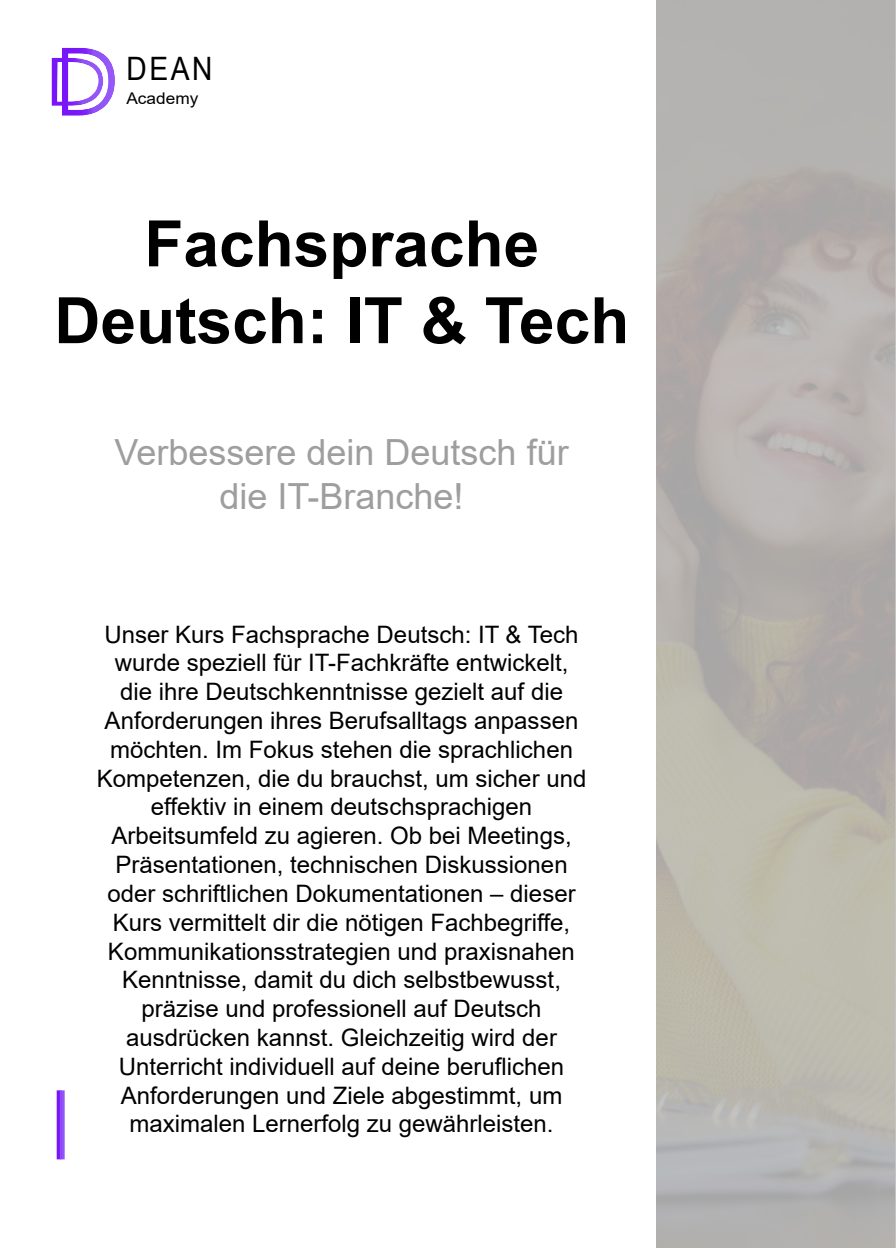
<style>
.page{position:relative;width:896px;height:1248px;background:#fff}
.page>*{position:absolute;margin:0;border:0;box-sizing:border-box;transform-origin:0 0}
.t1{font:700 64px/76.8px "Arial";color:#000;text-align:center}
.t2{font:36px/43.2px "Arial";color:#9e9e9e;text-align:center}
.t3{font:32.2px "Arial Narrow";color:#000;scale:1.07 1}
.t4{font:24px/28.8px "Arial";color:#000;text-align:center}
.t5{font:16.2px "Arial";color:#000;scale:1.07 1}
</style>
<div class="page">
<svg style="left:52px;top:48px;width:63px;height:68px"></svg>
<svg style="left:57px;top:1090px;width:8px;height:69px"></svg>
<div style="left:656px;top:0;width:240px;height:1247px;background:linear-gradient(to bottom,#b3aead,#bab7ae)"></div>
<h3 class="t3" style="left:126px;top:50px;width:82px">DEAN</h3>
<p class="t5" style="left:126px;top:92px;width:69px">Academy</p>
<h1 class="t1" style="left:54px;top:211px;width:576px">Fachsprache<br>Deutsch: IT &amp; Tech</h1>
<h2 class="t2" style="left:114px;top:434px;width:456px">Verbessere dein Deutsch f¸r die IT-Branche!</h2>
<p class="t4" style="left:97px;top:622px;width:491px">Unser Kurs Fachsprache Deutsch: IT &amp; Tech wurde speziell f¸r IT-Fachkr‰fte entwickelt, die ihre Deutschkenntnisse gezielt auf die Anforderungen ihres Berufsalltags anpassen mˆchten. Im Fokus stehen die sprachlichen Kompetenzen, die du brauchst, um sicher und effektiv in einem deutschsprachigen Arbeitsumfeld zu agieren. Ob bei Meetings, Pr‰sentationen, technischen Diskussionen oder schriftlichen Dokumentationen ñ dieser Kurs vermittelt dir die nˆtigen Fachbegriffe, Kommunikationsstrategien und praxisnahen Kenntnisse, damit du dich selbstbewusst, pr‰zise und professionell auf Deutsch ausdr¸cken kannst. Gleichzeitig wird der Unterricht individuell auf deine beruflichen Anforderungen und Ziele abgestimmt, um maximalen Lernerfolg zu gew‰hrleisten.</p>
</div>
